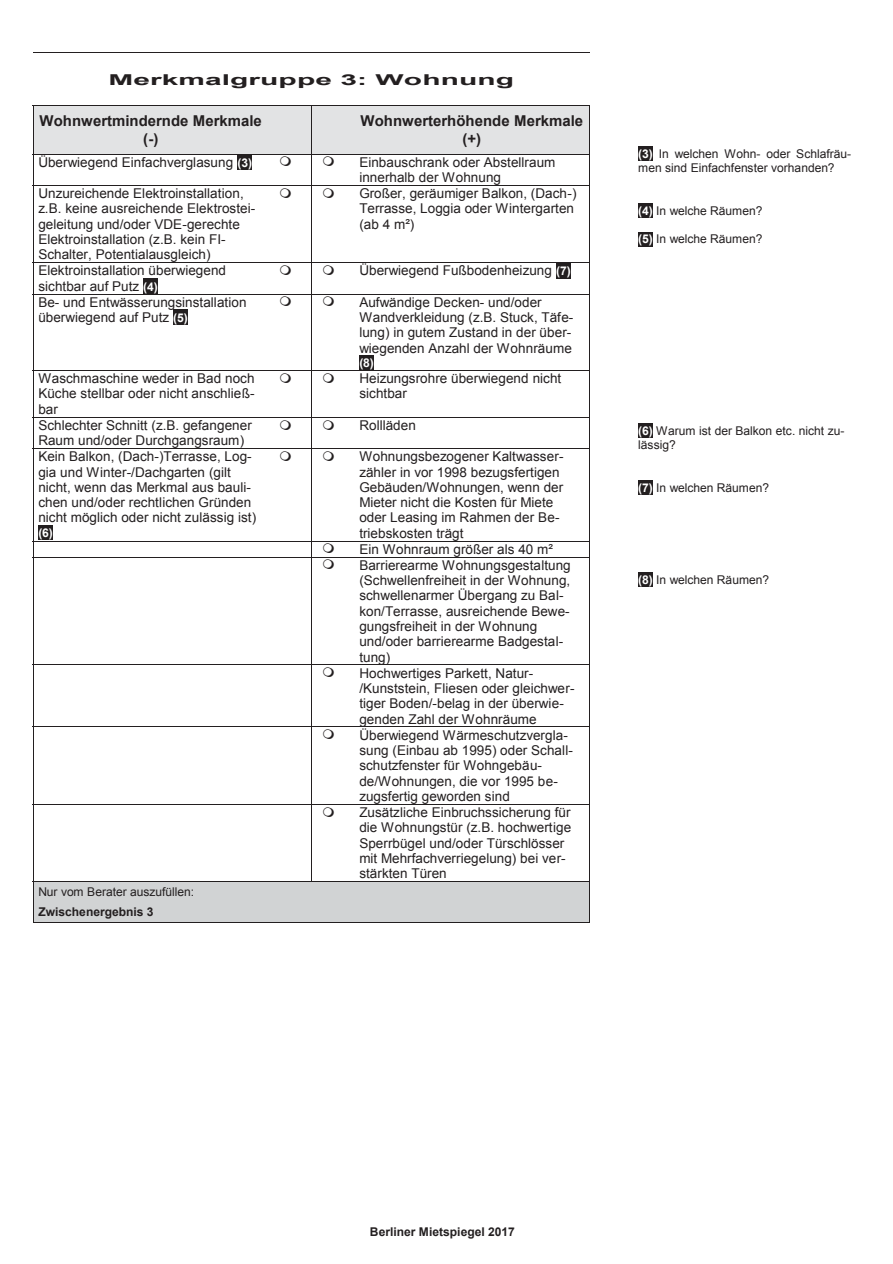
<style>
.page{position:relative;width:893px;height:1264px;background:#fff}
.page>*{position:absolute;margin:0;border:0;box-sizing:border-box;transform-origin:0 0}
.t1{font:700 15px/17.9px "Arial";color:#231f20;text-align:center}
.t2{font:700 15px "Arial";color:#231f20;scale:2 1}
.t3{font:13.5px/15.5px "Arial";letter-spacing:.005em;color:#231f20}
.t4{font:12px/14.1px "Arial";letter-spacing:-.005em;color:#231f20}
.t5{font:700 12px "Arial";letter-spacing:-.005em;color:#231f20}
.t6{font:700 12px "Arial";color:#fff}
.s1{font-weight:700;font-size:12px;color:#fff}
.s2{font-weight:700}
.s3{font-weight:700;color:#fff}
</style>
<div class="page">
<hr style="left:33px;top:53px;width:557px;height:1px;background:#231f20">
<div style="left:33px;top:106px;width:236px;height:48px;background:#e2e3e4"></div>
<div style="left:269px;top:106px;width:42px;height:48px;background:#e2e3e4"></div>
<div style="left:312px;top:106px;width:42px;height:48px;background:#e2e3e4"></div>
<div style="left:354px;top:106px;width:235px;height:48px;background:#e2e3e4"></div>
<hr style="left:33px;top:105px;width:557px;height:1px;background:#231f20">
<hr style="left:33px;top:106px;width:1px;height:48px;background:#231f20">
<hr style="left:311px;top:106px;width:1px;height:48px;background:#231f20">
<hr style="left:589px;top:106px;width:1px;height:48px;background:#231f20">
<div style="left:237px;top:154px;width:15px;height:16px;background:#231f20"></div>
<hr style="left:33px;top:154px;width:557px;height:1px;background:#231f20">
<hr style="left:33px;top:154px;width:1px;height:31px;background:#231f20">
<hr style="left:311px;top:154px;width:1px;height:31px;background:#231f20">
<hr style="left:589px;top:154px;width:1px;height:31px;background:#231f20">
<hr style="left:33px;top:185px;width:557px;height:1px;background:#231f20">
<hr style="left:33px;top:186px;width:1px;height:76px;background:#231f20">
<hr style="left:311px;top:186px;width:1px;height:76px;background:#231f20">
<hr style="left:589px;top:186px;width:1px;height:76px;background:#231f20">
<div style="left:143px;top:278px;width:15px;height:15px;background:#231f20"></div>
<div style="left:556px;top:263px;width:15px;height:15px;background:#231f20"></div>
<hr style="left:33px;top:262px;width:557px;height:1px;background:#231f20">
<hr style="left:33px;top:263px;width:1px;height:30px;background:#231f20">
<hr style="left:311px;top:263px;width:1px;height:30px;background:#231f20">
<hr style="left:589px;top:263px;width:1px;height:30px;background:#231f20">
<div style="left:173px;top:309px;width:15px;height:16px;background:#231f20"></div>
<div style="left:359px;top:355px;width:15px;height:15px;background:#231f20"></div>
<hr style="left:33px;top:293px;width:557px;height:1px;background:#231f20">
<hr style="left:33px;top:294px;width:1px;height:76px;background:#231f20">
<hr style="left:311px;top:294px;width:1px;height:76px;background:#231f20">
<hr style="left:589px;top:294px;width:1px;height:76px;background:#231f20">
<hr style="left:33px;top:370px;width:557px;height:1px;background:#231f20">
<hr style="left:33px;top:370px;width:1px;height:46px;background:#231f20">
<hr style="left:311px;top:370px;width:1px;height:46px;background:#231f20">
<hr style="left:589px;top:370px;width:1px;height:46px;background:#231f20">
<hr style="left:33px;top:416px;width:557px;height:1px;background:#231f20">
<hr style="left:33px;top:417px;width:1px;height:31px;background:#231f20">
<hr style="left:311px;top:417px;width:1px;height:31px;background:#231f20">
<hr style="left:589px;top:417px;width:1px;height:31px;background:#231f20">
<div style="left:38px;top:525px;width:15px;height:14px;background:#231f20"></div>
<hr style="left:33px;top:448px;width:557px;height:1px;background:#231f20">
<hr style="left:33px;top:448px;width:1px;height:92px;background:#231f20">
<hr style="left:311px;top:448px;width:1px;height:92px;background:#231f20">
<hr style="left:589px;top:448px;width:1px;height:92px;background:#231f20">
<hr style="left:33px;top:540px;width:557px;height:1px;background:#231f20">
<svg style="left:33px;top:541px;width:1px;height:15px"></svg>
<svg style="left:311px;top:541px;width:1px;height:15px"></svg>
<svg style="left:589px;top:541px;width:1px;height:15px"></svg>
<hr style="left:33px;top:556px;width:557px;height:1px;background:#231f20">
<hr style="left:33px;top:557px;width:1px;height:107px;background:#231f20">
<hr style="left:311px;top:557px;width:1px;height:107px;background:#231f20">
<hr style="left:589px;top:557px;width:1px;height:107px;background:#231f20">
<hr style="left:33px;top:664px;width:557px;height:1px;background:#231f20">
<hr style="left:33px;top:665px;width:1px;height:61px;background:#231f20">
<hr style="left:311px;top:665px;width:1px;height:61px;background:#231f20">
<hr style="left:589px;top:665px;width:1px;height:61px;background:#231f20">
<hr style="left:33px;top:726px;width:557px;height:1px;background:#231f20">
<hr style="left:33px;top:727px;width:1px;height:76px;background:#231f20">
<hr style="left:311px;top:727px;width:1px;height:76px;background:#231f20">
<hr style="left:589px;top:727px;width:1px;height:76px;background:#231f20">
<hr style="left:33px;top:803px;width:557px;height:1px;background:#231f20">
<hr style="left:33px;top:804px;width:1px;height:76px;background:#231f20">
<hr style="left:311px;top:804px;width:1px;height:76px;background:#231f20">
<hr style="left:589px;top:804px;width:1px;height:76px;background:#231f20">
<div style="left:38px;top:881px;width:546px;height:20px;background:#d1d3d4"></div>
<div style="left:38px;top:901px;width:546px;height:21px;background:#d1d3d4"></div>
<hr style="left:33px;top:880px;width:557px;height:1px;background:#231f20">
<hr style="left:33px;top:881px;width:1px;height:41px;background:#231f20">
<hr style="left:33px;top:922px;width:556px;height:1px;background:#231f20">
<hr style="left:589px;top:881px;width:1px;height:41px;background:#231f20">
<div style="left:638px;top:146px;width:15px;height:15px;background:#231f20"></div>
<div style="left:638px;top:203px;width:15px;height:14px;background:#231f20"></div>
<div style="left:638px;top:232px;width:15px;height:14px;background:#231f20"></div>
<div style="left:638px;top:423px;width:15px;height:14px;background:#231f20"></div>
<div style="left:638px;top:480px;width:15px;height:14px;background:#231f20"></div>
<div style="left:638px;top:572px;width:15px;height:15px;background:#231f20"></div>
<p class="t2" style="left:108px;top:71px;width:204px">Merkmalgruppe 3: Wohnung</p>
<p class="t1" style="left:40px;top:112px;width:224px">Wohnwertmindernde Merkmale (-)</p>
<p class="t1" style="left:361px;top:112px;width:224px">Wohnwerterhöhende Merkmale (+)</p>
<p class="t3" style="left:38px;top:154px;width:215px">Überwiegend Einfachverglasung <span class="s1">(3)</span></p>
<p class="t3" style="left:359px;top:154px;width:198px">Einbauschrank oder Abstellraum innerhalb der Wohnung</p>
<p class="t3" style="left:38px;top:186px;width:218px">Unzureichende Elektroinstallation, z.B. keine ausreichende Elektrostei&shy;geleitung und/oder VDE-gerechte Elektroinstallation (z.B. kein FI-Schalter, Potentialausgleich)</p>
<p class="t3" style="left:359px;top:186px;width:219px">Großer, geräumiger Balkon, (Dach-)<br>Terrasse, Loggia oder Wintergarten (ab 4 m²)</p>
<p class="t3" style="left:38px;top:263px;width:189px">Elektroinstallation überwiegend sichtbar auf Putz <span class="s1">(4)</span></p>
<p class="t3" style="left:359px;top:263px;width:213px">Überwiegend Fußbodenheizung <span class="s1">(7)</span></p>
<p class="t3" style="left:38px;top:294px;width:210px">Be- und Entwässerungsinstallation überwiegend auf Putz <span class="s1">(5)</span></p>
<p class="t3" style="left:359px;top:294px;width:216px">Aufwändige Decken- und/oder Wandverkleidung (z.B. Stuck, Täfe&shy;lung) in gutem Zustand in der über&shy;wiegenden Anzahl der Wohnräume</p>
<p class="t6" style="left:359px;top:356px;width:16px">(8)</p>
<p class="t3" style="left:38px;top:371px;width:218px;text-align:justify">Waschmaschine weder in Bad noch Küche stellbar oder nicht anschließ&shy;bar</p>
<p class="t3" style="left:359px;top:371px;width:203px">Heizungsrohre überwiegend nicht sichtbar</p>
<p class="t3" style="left:38px;top:417px;width:215px">Schlechter Schnitt (z.B. gefangener<br>Raum und/oder Durchgangsraum)</p>
<p class="t3" style="left:359px;top:417px;width:58px">Rollläden</p>
<p class="t3" style="left:38px;top:449px;width:219px">Kein Balkon, (Dach-)Terrasse, Log&shy;gia und Winter-/Dachgarten (gilt nicht, wenn das Merkmal aus bauli&shy;chen und/oder rechtlichen Gründen nicht möglich oder nicht zulässig ist)</p>
<p class="t6" style="left:38px;top:526px;width:16px">(6)</p>
<p class="t3" style="left:359px;top:448px;width:217px">Wohnungsbezogener Kaltwasser&shy;zähler in vor 1998 bezugsfertigen<br>Gebäuden/Wohnungen, wenn der<br>Mieter nicht die Kosten für Miete oder Leasing im Rahmen der Be&shy;triebskosten trägt<br>Ein Wohnraum größer als 40 m²<br>Barrierearme Wohnungsgestaltung (Schwellenfreiheit in der Wohnung, schwellenarmer Übergang zu Bal&shy;kon/Terrasse, ausreichende Bewe&shy;gungsfreiheit in der Wohnung und/oder barrierearme Badgestal&shy;tung)<br>Hochwertiges Parkett, Natur-/Kunststein, Fliesen oder gleichwer&shy;tiger Boden/-belag in der überwie&shy;genden Zahl der Wohnräume<br>Überwiegend Wärmeschutzvergla&shy;sung (Einbau ab 1995) oder Schall&shy;schutzfenster für Wohngebäu&shy;de/Wohnungen, die vor 1995 be&shy;zugsfertig geworden sind<br>Zusätzliche Einbruchssicherung für die Wohnungstür (z.B. hochwertige<br>Sperrbügel und/oder Türschlösser mit Mehrfachverriegelung) bei ver&shy;stärkten Türen</p>
<p class="t4" style="left:38px;top:881px;width:157px;line-height:20.4px">Nur vom Berater auszufüllen:<br><span class="s2">Zwischenergebnis 3</span></p>
<p class="t4" style="left:638px;top:147px;width:215px"><span class="s3">(3)</span> In welchen Wohn- oder Schlafräu&shy;men sind Einfachfenster vorhanden?</p>
<p class="t4" style="left:638px;top:203px;width:126px"><span class="s3">(4)</span> In welche Räumen?</p>
<p class="t4" style="left:638px;top:232px;width:126px"><span class="s3">(5)</span> In welche Räumen?</p>
<p class="t4" style="left:638px;top:423px;width:208px"><span class="s3">(6)</span> Warum ist der Balkon etc. nicht zu&shy;lässig?</p>
<p class="t4" style="left:638px;top:480px;width:133px"><span class="s3">(7)</span> In welchen Räumen?</p>
<p class="t4" style="left:638px;top:572px;width:133px"><span class="s3">(8)</span> In welchen Räumen?</p>
<p class="t5" style="left:370px;top:1224px;width:146px">Berliner Mietspiegel 2017</p>
</div>
